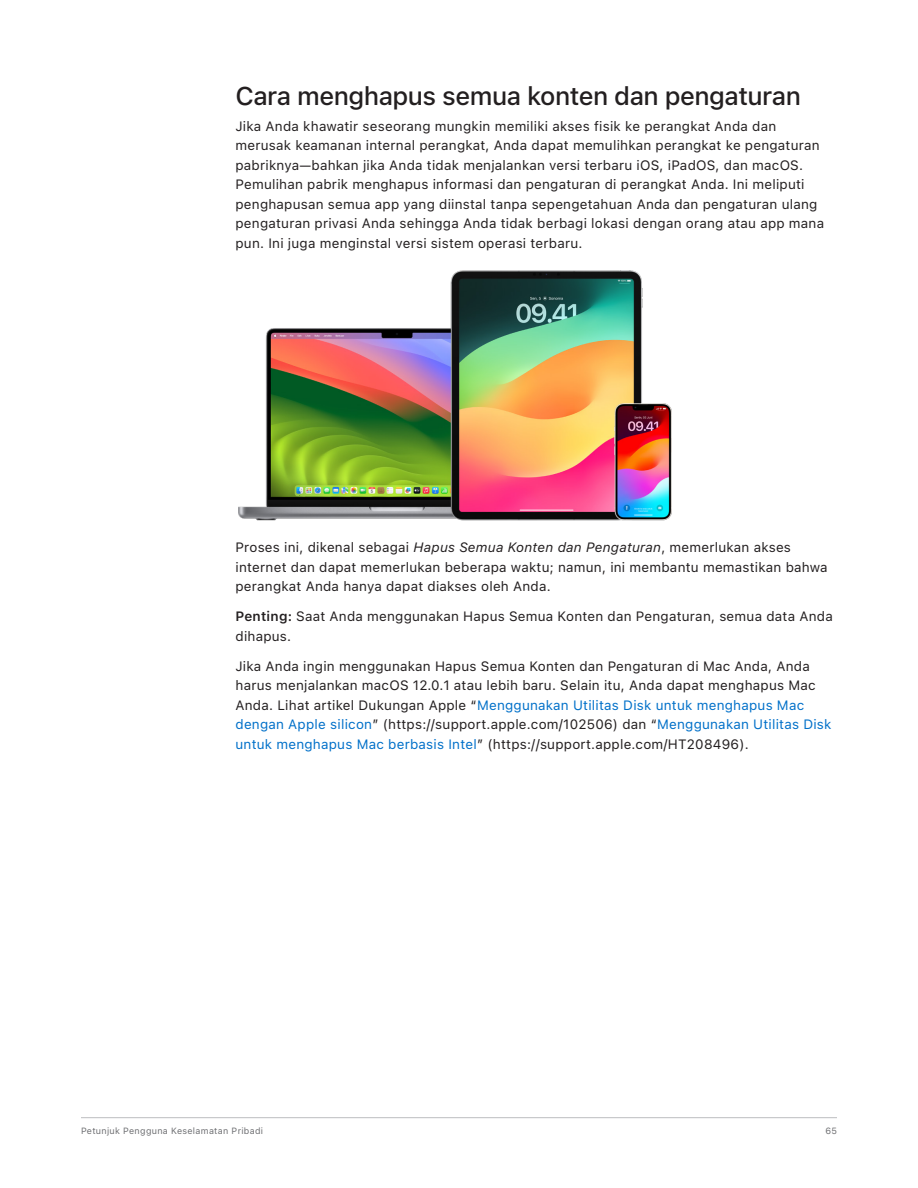
<style>
.page{position:relative;width:918px;height:1188px;background:#fff}
.page>*{position:absolute;margin:0;border:0;box-sizing:border-box;transform-origin:0 0}
.t1{font:500 25.5px "SF Pro Text";letter-spacing:-.02em;color:#231f20}
.Body{font:13.5px/19.5px "SF Pro Text";letter-spacing:.015em;color:#231f20}
.t2{font:9px "SF Pro Text";letter-spacing:.035em;color:#6c6d70}
.s1{font-style:italic}
.s2{font-weight:600}
.s3{color:#0070c9}
</style>
<div class="page">
<hr style="left:81px;top:1117px;width:756px;height:1px;background:#bcbdc0">
<img style="left:238px;top:270px;width:434px;height:251px">
<h2 class="t1" style="left:236px;top:82px;width:567px">Cara menghapus semua konten dan pengaturan</h2>
<p class="Body" style="left:236px;top:116px;width:590px">Jika Anda khawatir seseorang mungkin memiliki akses fisik ke perangkat Anda dan merusak keamanan internal perangkat, Anda dapat memulihkan perangkat ke pengaturan pabriknya—bahkan jika Anda tidak menjalankan versi terbaru iOS, iPadOS, dan macOS.<br>Pemulihan pabrik menghapus informasi dan pengaturan di perangkat Anda. Ini meliputi penghapusan semua app yang diinstal tanpa sepengetahuan Anda dan pengaturan ulang pengaturan privasi Anda sehingga Anda tidak berbagi lokasi dengan orang atau app mana pun. Ini juga menginstal versi sistem operasi terbaru.</p>
<p class="Body" style="left:236px;top:538px;width:594px">Proses ini, dikenal sebagai <span class="s1">Hapus Semua Konten dan Pengaturan</span>, memerlukan akses internet dan dapat memerlukan beberapa waktu; namun, ini membantu memastikan bahwa perangkat Anda hanya dapat diakses oleh Anda.</p>
<p class="Body" style="left:236px;top:607px;width:599px"><span class="s2">Penting:</span> Saat Anda menggunakan Hapus Semua Konten dan Pengaturan, semua data Anda dihapus.</p>
<p class="Body" style="left:236px;top:656px;width:598px">Jika Anda ingin menggunakan Hapus Semua Konten dan Pengaturan di Mac Anda, Anda harus menjalankan macOS 12.0.1 atau lebih baru. Selain itu, Anda dapat menghapus Mac Anda. Lihat artikel Dukungan Apple “<span class="s3">Menggunakan Utilitas Disk untuk menghapus Mac dengan Apple silicon</span>” (https://support.apple.com/102506) dan “<span class="s3">Menggunakan Utilitas Disk untuk menghapus Mac berbasis Intel</span>” (https://support.apple.com/HT208496).</p>
<p class="t2" style="left:81px;top:1125px;width:184px">Petunjuk Pengguna Keselamatan Pribadi</p>
<p class="t2" style="left:825px;top:1125px;width:13px">65</p>
</div>
